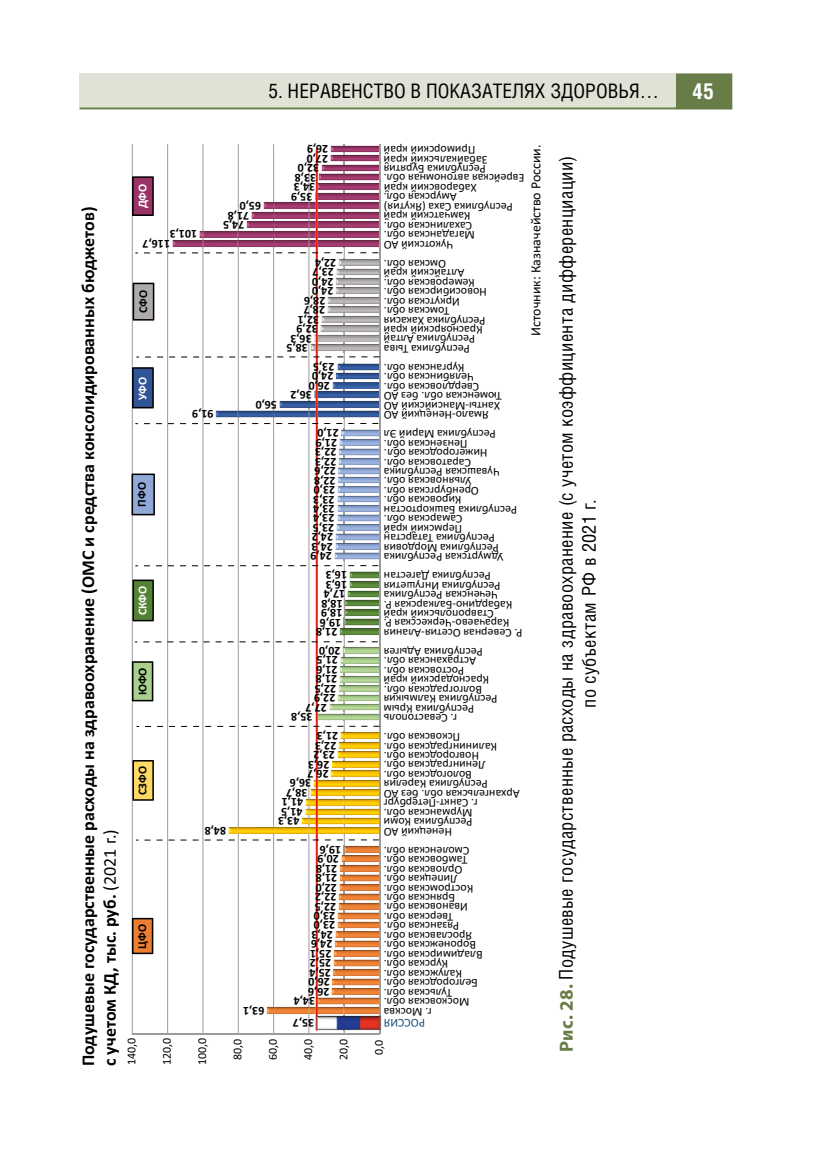
<style>
.page{position:relative;width:823px;height:1168px;background:#fff}
.page>*{position:absolute;margin:0;border:0;box-sizing:border-box;transform-origin:0 0}
.koloncifra{font:700 22px "Helios Cond";color:#fff}
.t1{font:20px "Helios Cond";color:#000}
.Fig-Name{font:19px/22.8px "Helios Cond";letter-spacing:.015em;color:#000;text-align:center}
.t2{font:700 18px/21.6px "Calibri";color:#000}
.t3{font:14px "Calibri";color:#000}
.t4{font:12px/9.4px "Calibri";color:#000;text-align:right}
.t5{font:700 12px/9.4px "Calibri";color:#000;text-align:center}
.t6{font:700 12px "Calibri";color:#fff}
.t7{font:12px "Calibri";color:#1f4e79}
.s1{font-weight:400}
.s2{font-family:"Myriad Pro";font-weight:700;color:#687c47}
</style>
<div class="page">
<hr style="left:79px;top:107px;width:652px;height:2px;background:#687c47">
<div style="left:675px;top:73px;width:56px;height:36px;background:#687c47;border:2px solid #687c47"></div>
<div style="left:79px;top:73px;width:596px;height:34px;background:#dee3d5"></div>
<hr style="left:132px;top:144px;width:1px;height:890px;background:#9c9c9d">
<hr style="left:167px;top:144px;width:1px;height:890px;background:#9c9c9d">
<hr style="left:202px;top:144px;width:1px;height:890px;background:#9c9c9d">
<hr style="left:238px;top:144px;width:1px;height:890px;background:#9c9c9d">
<hr style="left:273px;top:144px;width:1px;height:890px;background:#9c9c9d">
<hr style="left:308px;top:144px;width:1px;height:890px;background:#9c9c9d">
<hr style="left:343px;top:144px;width:1px;height:890px;background:#9c9c9d">
<hr style="left:132px;top:1033px;width:247px;height:1px;background:#9c9c9d">
<hr style="left:379px;top:144px;width:1px;height:890px;background:#9c9c9d">
<img style="left:380px;top:1015px;width:1px;height:15px">
<svg style="left:131px;top:145px;width:249px;height:885px"></svg>
<h2 class="t1" style="left:268px;top:79px;width:392px">5. Неравенство в показателях здоровья…</h2>
<p class="koloncifra" style="left:692px;top:78px;width:23px">45</p>
<p class="t2" style="left:77px;top:1066px;width:861px;rotate:-90deg">Подушевые государственные расходы на здравоохранение (ОМС и средства консолидированных бюджетов) с учетом КД, тыс. руб. <span class="s1">(2021 г.)</span></p>
<p class="t6" style="left:135px;top:208px;width:26px;rotate:-90deg">ДФО</p>
<p class="t5" style="left:197px;top:249px;width:56px;text-align:left;text-indent:27px;rotate:-180deg">116,7<br>101,3</p>
<p class="t5" style="left:138px;top:313px;width:24px;rotate:-90deg">СФО</p>
<p class="t5" style="left:261px;top:211px;width:23px;rotate:-180deg">65,0</p>
<p class="t5" style="left:249px;top:220px;width:23px;rotate:-180deg">71,8</p>
<p class="t5" style="left:244px;top:230px;width:23px;rotate:-180deg">74,5</p>
<p class="t6" style="left:135px;top:400px;width:24px;rotate:-90deg">УФО</p>
<p class="t5" style="left:213px;top:419px;width:23px;rotate:-180deg">91,9</p>
<p class="t5" style="left:277px;top:410px;width:23px;rotate:-180deg">56,0</p>
<p class="t5" style="left:137px;top:507px;width:26px;rotate:-90deg">ПФО</p>
<p class="t6" style="left:135px;top:615px;width:31px;rotate:-90deg">СКФО</p>
<p class="t5" style="left:138px;top:695px;width:29px;rotate:-90deg">ЮФО</p>
<p class="t5" style="left:328px;top:154px;width:23px;rotate:-180deg">26,9</p>
<p class="t5" style="left:328px;top:163px;width:23px;rotate:-180deg">27,0</p>
<p class="t5" style="left:319px;top:173px;width:23px;rotate:-180deg">32,0</p>
<p class="t5" style="left:316px;top:182px;width:23px;rotate:-180deg">33,8</p>
<p class="t5" style="left:315px;top:192px;width:23px;rotate:-180deg">34,3</p>
<p class="t5" style="left:312px;top:201px;width:23px;rotate:-180deg">35,9</p>
<p class="t5" style="left:336px;top:268px;width:23px;rotate:-180deg">22,4</p>
<p class="t5" style="left:334px;top:277px;width:23px;rotate:-180deg">23,7</p>
<p class="t5" style="left:333px;top:286px;width:23px;rotate:-180deg">24,0</p>
<p class="t5" style="left:333px;top:296px;width:23px;rotate:-180deg">24,0</p>
<p class="t5" style="left:325px;top:305px;width:23px;rotate:-180deg">28,6</p>
<p class="t5" style="left:325px;top:315px;width:23px;rotate:-180deg">28,7</p>
<p class="t5" style="left:319px;top:324px;width:23px;rotate:-180deg">32,1</p>
<p class="t5" style="left:317px;top:334px;width:23px;rotate:-180deg">32,9</p>
<p class="t5" style="left:311px;top:343px;width:23px;rotate:-180deg">36,3</p>
<p class="t5" style="left:308px;top:353px;width:23px;rotate:-180deg">38,5</p>
<p class="t5" style="left:334px;top:372px;width:23px;rotate:-180deg">23,5</p>
<p class="t5" style="left:333px;top:381px;width:23px;rotate:-180deg">24,0</p>
<p class="t5" style="left:330px;top:391px;width:23px;rotate:-180deg">26,0</p>
<p class="t5" style="left:311px;top:400px;width:23px;rotate:-180deg">36,2</p>
<p class="t5" style="left:338px;top:561px;width:30px;rotate:-180deg">24,9<br>24,3<br>24,2<br>23,5<br>23,4<br>23,4<br>23,3<br>23,0<br>22,8<br>22,6<br>22,3<br>22,3<br>21,9<br>21,0</p>
<p class="t5" style="left:347px;top:580px;width:23px;rotate:-180deg">16,3</p>
<p class="t5" style="left:347px;top:589px;width:23px;rotate:-180deg">16,3</p>
<p class="t5" style="left:345px;top:599px;width:23px;rotate:-180deg">17,4</p>
<p class="t5" style="left:342px;top:608px;width:23px;rotate:-180deg">18,8</p>
<p class="t5" style="left:342px;top:618px;width:23px;rotate:-180deg">18,9</p>
<p class="t5" style="left:341px;top:627px;width:23px;rotate:-180deg">19,6</p>
<p class="t5" style="left:337px;top:637px;width:23px;rotate:-180deg">21,8</p>
<p class="t5" style="left:340px;top:656px;width:23px;rotate:-180deg">20,0</p>
<p class="t5" style="left:337px;top:665px;width:23px;rotate:-180deg">21,5</p>
<p class="t5" style="left:337px;top:675px;width:23px;rotate:-180deg">21,6</p>
<p class="t5" style="left:337px;top:684px;width:23px;rotate:-180deg">21,8</p>
<p class="t5" style="left:336px;top:693px;width:23px;rotate:-180deg">22,5</p>
<p class="t5" style="left:335px;top:703px;width:23px;rotate:-180deg">22,9</p>
<p class="t5" style="left:326px;top:712px;width:23px;rotate:-180deg">27,7</p>
<p class="t5" style="left:312px;top:722px;width:23px;rotate:-180deg">35,8</p>
<p class="t5" style="left:138px;top:795px;width:30px;rotate:-90deg">СЗФО</p>
<p class="t5" style="left:226px;top:835px;width:23px;rotate:-180deg">84,8</p>
<p class="t5" style="left:338px;top:741px;width:23px;rotate:-180deg">21,3</p>
<p class="t5" style="left:336px;top:750px;width:23px;rotate:-180deg">22,3</p>
<p class="t5" style="left:334px;top:760px;width:23px;rotate:-180deg">23,2</p>
<p class="t5" style="left:329px;top:769px;width:23px;rotate:-180deg">26,3</p>
<p class="t5" style="left:328px;top:779px;width:23px;rotate:-180deg">26,7</p>
<p class="t5" style="left:311px;top:788px;width:23px;rotate:-180deg">36,6</p>
<p class="t5" style="left:307px;top:798px;width:23px;rotate:-180deg">38,7</p>
<p class="t5" style="left:303px;top:807px;width:23px;rotate:-180deg">41,1</p>
<p class="t5" style="left:302px;top:816px;width:23px;rotate:-180deg">41,5</p>
<p class="t5" style="left:299px;top:826px;width:23px;rotate:-180deg">43,3</p>
<p class="t5" style="left:137px;top:949px;width:26px;rotate:-90deg">ЦФО</p>
<p class="t5" style="left:264px;top:1015px;width:23px;rotate:-180deg">63,1</p>
<p class="t5" style="left:341px;top:854px;width:23px;rotate:-180deg">19,6</p>
<p class="t5" style="left:339px;top:864px;width:23px;rotate:-180deg">20,9</p>
<p class="t5" style="left:337px;top:873px;width:23px;rotate:-180deg">21,8</p>
<p class="t5" style="left:337px;top:883px;width:23px;rotate:-180deg">21,8</p>
<p class="t5" style="left:337px;top:892px;width:23px;rotate:-180deg">22,0</p>
<p class="t5" style="left:336px;top:902px;width:23px;rotate:-180deg">22,2</p>
<p class="t5" style="left:336px;top:911px;width:23px;rotate:-180deg">22,5</p>
<p class="t5" style="left:335px;top:921px;width:23px;rotate:-180deg">23,0</p>
<p class="t5" style="left:335px;top:930px;width:23px;rotate:-180deg">23,0</p>
<p class="t5" style="left:332px;top:940px;width:23px;rotate:-180deg">24,3</p>
<p class="t5" style="left:332px;top:949px;width:23px;rotate:-180deg">24,6</p>
<p class="t5" style="left:331px;top:958px;width:23px;rotate:-180deg">25,1</p>
<p class="t5" style="left:331px;top:968px;width:23px;rotate:-180deg">25,2</p>
<p class="t5" style="left:331px;top:977px;width:23px;rotate:-180deg">25,4</p>
<p class="t5" style="left:329px;top:987px;width:23px;rotate:-180deg">26,0</p>
<p class="t5" style="left:329px;top:997px;width:23px;rotate:-180deg">26,6</p>
<p class="t5" style="left:315px;top:1006px;width:23px;rotate:-180deg">34,4</p>
<p class="t5" style="left:314px;top:1028px;width:23px;rotate:-180deg">35,7</p>
<p class="t4" style="left:126px;top:1065px;width:29px;rotate:-90deg">140,0</p>
<p class="t4" style="left:162px;top:1065px;width:29px;rotate:-90deg">120,0</p>
<p class="t4" style="left:197px;top:1065px;width:29px;rotate:-90deg">100,0</p>
<p class="t4" style="left:232px;top:1060px;width:23px;rotate:-90deg">80,0</p>
<p class="t4" style="left:267px;top:1060px;width:23px;rotate:-90deg">60,0</p>
<p class="t4" style="left:303px;top:1060px;width:23px;rotate:-90deg">40,0</p>
<p class="t4" style="left:338px;top:1060px;width:23px;rotate:-90deg">20,0</p>
<p class="t4" style="left:524px;top:250px;width:142px;rotate:-180deg">Чукотский АО<br>Магаданская обл.<br>Сахалинская обл.<br>Камчатский край<br>Республика Саха (Якутия)<br>Амурская обл.<br>Хабаровский край<br>Еврейская автономная обл.<br>Республика Бурятия<br>Забайкальский край<br>Приморский край</p>
<p class="t3" style="left:525px;top:336px;width:193px;rotate:-90deg">Источник: Казначейство России.</p>
<p class="t4" style="left:486px;top:354px;width:104px;rotate:-180deg">Республика Тыва<br>Республика Алтай<br>Красноярский край<br>Республика Хакасия<br>Томская обл.<br>Иркутская обл.<br>Новосибирская обл.<br>Кемеровская обл.<br>Алтайский край<br>Омская обл.</p>
<p class="t4" style="left:501px;top:420px;width:119px;rotate:-180deg">Ямало-Ненецкий АО<br>Ханты-Мансийский АО<br>Тюменская обл. без АО<br>Свердловская обл.<br>Челябинская обл.<br>Курганская обл.</p>
<p class="t4" style="left:517px;top:562px;width:135px;rotate:-180deg">Удмуртская Республика<br>Республика Мордовия<br>Республика Татарстан<br>Пермский край<br>Самарская обл.<br>Республика Башкортостан<br>Кировская обл.<br>Оренбургская обл.<br>Ульяновская обл.<br>Чувашская Республика<br>Саратовская обл.<br>Нижегородская обл.<br>Пензенская обл.<br>Республика Марий Эл</p>
<p class="t4" style="left:522px;top:638px;width:140px;rotate:-180deg">Р. Северная Осетия-Алания<br>Карачаево-Черкесская Р.<br>Ставропольский край<br>Кабардино-Балкарская Р.<br>Чеченская Республика<br>Республика Ингушетия<br>Республика Дагестан</p>
<p class="t4" style="left:497px;top:723px;width:115px;rotate:-180deg">г. Севастополь<br>Республика Крым<br>Республика Калмыкия<br>Волгоградская обл.<br>Краснодарский край<br>Ростовская обл.<br>Астраханская обл.<br>Республика Адыгея</p>
<p class="t4" style="left:519px;top:837px;width:137px;rotate:-180deg">Ненецкий АО<br>Республика Коми<br>Мурманская обл.<br>г. Санкт-Петербург<br>Архангельская обл. без АО<br>Республика Карелия<br>Вологодская обл.<br>Ленинградская обл.<br>Новгородская обл.<br>Калининградская обл.<br>Псковская обл.</p>
<p class="t4" style="left:482px;top:1016px;width:100px;rotate:-180deg">г. Москва<br>Московская обл.<br>Тульская обл.<br>Белгородская обл.<br>Калужская обл.<br>Курская обл.<br>Владимирская обл.<br>Воронежская обл.<br>Ярославская обл.<br>Рязанская обл.<br>Тверская обл.<br>Ивановская обл.<br>Брянская обл.<br>Костромская обл.<br>Липецкая обл.<br>Орловская обл.<br>Тамбовская обл.<br>Смоленская обл.</p>
<p class="t7" style="left:425px;top:1032px;width:43px;rotate:-180deg">РОССИЯ</p>
<p class="t4" style="left:373px;top:1055px;width:17px;rotate:-90deg">0,0</p>
<p class="Fig-Name" style="left:554px;top:1051px;width:897px;rotate:-90deg"><span class="s2">Рис. 28.</span> Подушевые государственные расходы на здравоохранение (с учетом коэффициента дифференциации) по субъектам РФ в 2021 г.</p>
</div>
